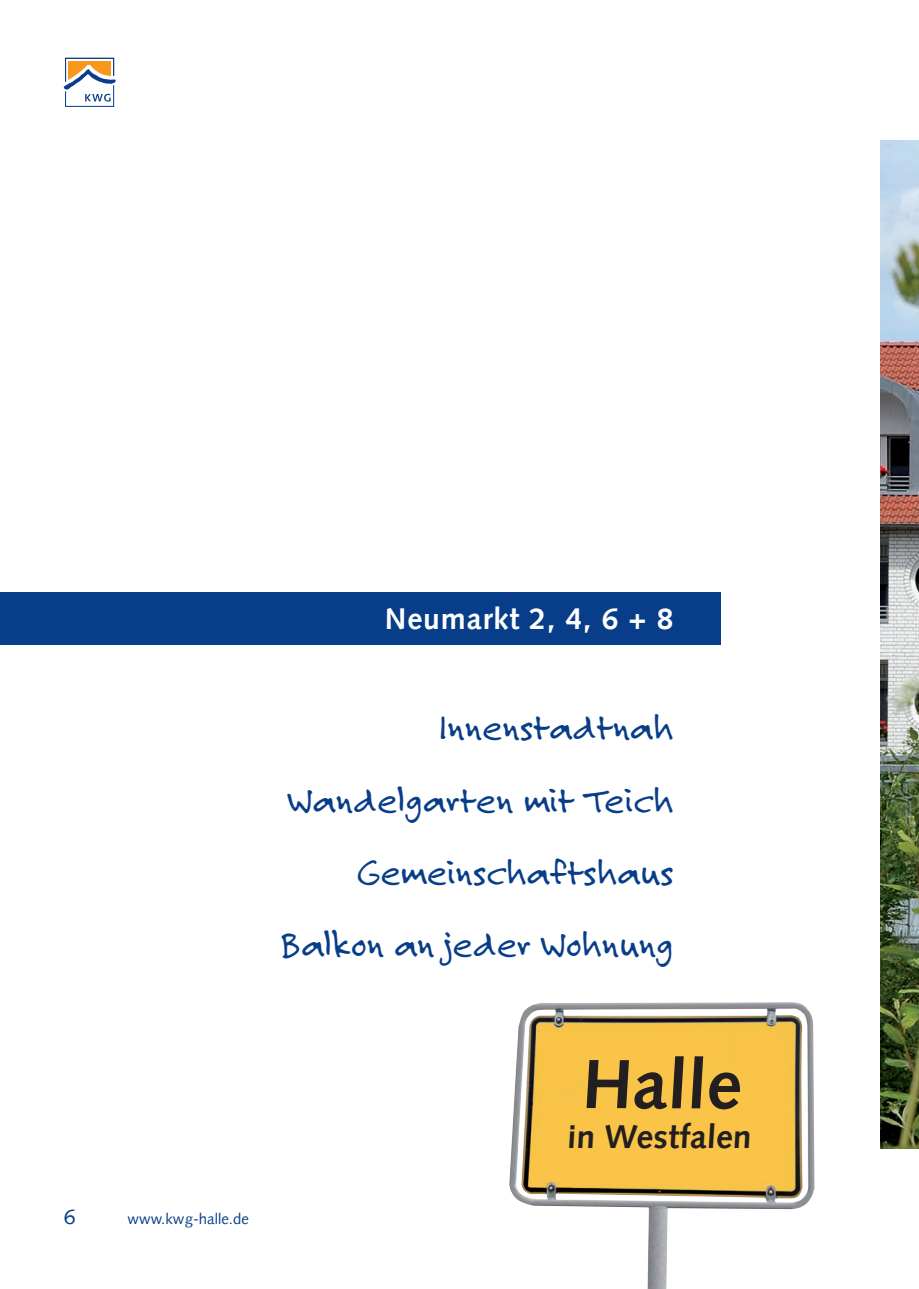
<style>
.page{position:relative;width:919px;height:1289px;background:#fff}
.page>*{position:absolute;margin:0;border:0;box-sizing:border-box;transform-origin:0 0}
.t1{font:700 69.3px "Syntax LT Std";color:#231f20}
.t2{font:39px/72.3px "Felt Tip Roman";color:#083e89;text-align:right}
.t3{font:700 33.15px "Syntax LT Std";color:#231f20}
.t4{font:700 30px "Syntax LT Std";letter-spacing:.03em;color:#fff}
.t5{font:21px "Syntax LT Std";color:#083e89}
.t6{font:15px "Syntax LT Std";color:#083e89}
</style>
<div class="page">
<svg style="left:64px;top:58px;width:52px;height:49px"></svg>
<img style="left:880px;top:140px;width:38px;height:1008px">
<img style="left:509px;top:1002px;width:305px;height:286px">
<div style="left:0;top:591px;width:720px;height:53px;background:#083e89"></div>
<p class="t4" style="left:385px;top:602px;width:290px">Neumarkt 2, 4, 6 + 8</p>
<p class="t2" style="left:279px;top:691px;width:395px">Innenstadtnah<br>Wandelgarten mit Teich<br>Gemeinschaftshaus<br>Balkon an jeder Wohnung</p>
<p class="t5" style="left:64px;top:1203px;width:13px">6</p>
<p class="t6" style="left:127px;top:1209px;width:123px">www.kwg-halle.de</p>
<h1 class="t1" style="left:581px;top:1044px;width:165px">Halle</h1>
<p class="t3" style="left:566px;top:1117px;width:188px">in Westfalen</p>
</div>
